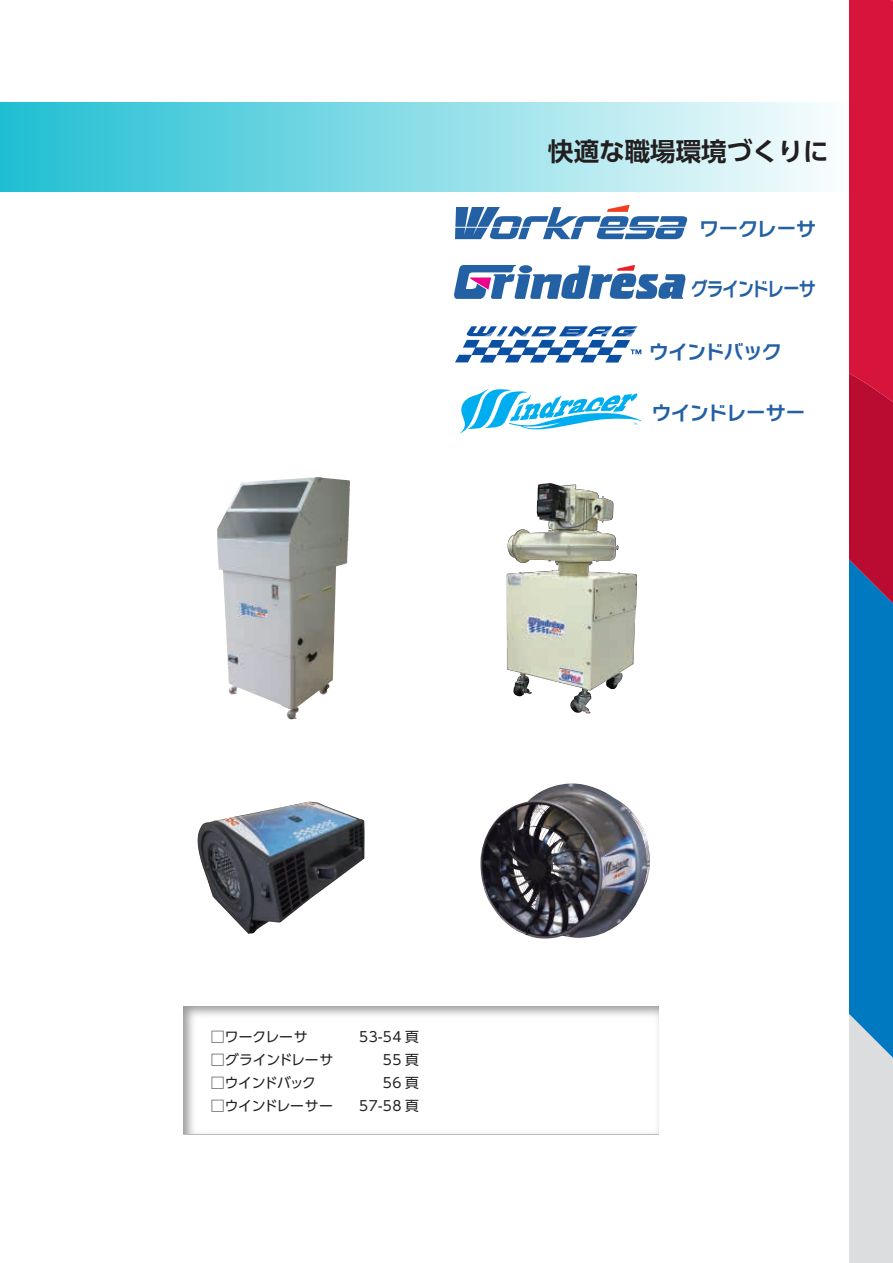
<style>
.page{position:relative;width:893px;height:1263px;background:#fff}
.page>*{position:absolute;margin:0;border:0;box-sizing:border-box;transform-origin:0 0}
.t1{font:700 25.5px "UD Shin Go Pro De";color:#231f20}
.t2{font:700 18.75px "Typelabo N Std De";color:#2361a4}
.t3{font:700 18.75px "Typelabo N Std De";letter-spacing:-.02em;color:#2361a4;scale:.85 1}
.t4{font:700 18.75px "Typelabo N Std De";letter-spacing:.03em;color:#2361a4}
.t5{font:13.8px "UD Shin Go Pro";letter-spacing:.005em;color:#231f20}
.t6{font:13.8px/22.8px "UD Shin Go Pro";letter-spacing:.025em;color:#231f20;text-align:right}
.t7{font:13.8px "UD Shin Go Pro";letter-spacing:-.05em;color:#231f20}
</style>
<div class="page">
<div style="left:0;top:102px;width:854px;height:89px;background:linear-gradient(to right,#1fbed2,#fcfefe)"></div>
<svg style="left:849px;top:0;width:44px;height:1263px;background:#865b86"></svg>
<svg style="left:455px;top:205px;width:232px;height:34px"></svg>
<svg style="left:454px;top:265px;width:232px;height:34px"></svg>
<svg style="left:460px;top:388px;width:182px;height:46px"></svg>
<svg style="left:455px;top:326px;width:186px;height:37px"></svg>
<img style="left:183px;top:1006px;width:475px;height:128px">
<img style="left:506px;top:483px;width:131px;height:231px">
<img style="left:480px;top:783px;width:170px;height:156px">
<img style="left:197px;top:801px;width:168px;height:133px">
<img style="left:217px;top:477px;width:99px;height:207px">
<h1 class="t1" style="left:548px;top:130px;width:282px">快適な職場環境づくりに</h1>
<h2 class="t2" style="left:700px;top:214px;width:117px">ワークレーサ</h2>
<h2 class="t3" style="left:691px;top:275px;width:147px">グラインドレーサ</h2>
<h2 class="t2" style="left:649px;top:338px;width:133px">ウインドバック</h2>
<h2 class="t4" style="left:652px;top:399px;width:154px">ウインドレーサー</h2>
<p class="t5" style="left:211px;top:1025px;width:98px">□ワークレーサ</p>
<p class="t5" style="left:211px;top:1048px;width:124px">□グラインドレーサ</p>
<p class="t7" style="left:211px;top:1071px;width:107px">□ウインドバック</p>
<p class="t5" style="left:211px;top:1094px;width:124px">□ウインドレーサー</p>
<p class="t6" style="left:359px;top:1025px;width:61px">53-54 頁<br>55頁<br>56頁<br>57-58 頁</p>
</div>
